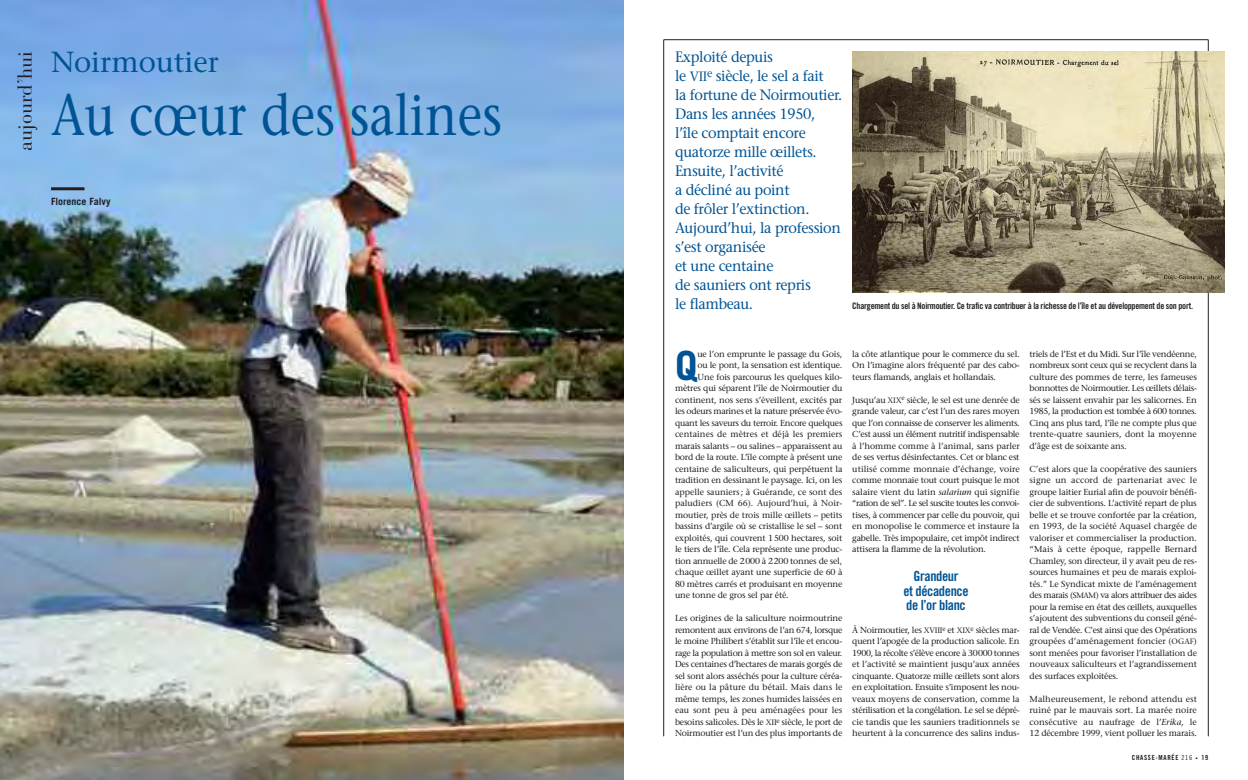
<style>
.page{position:relative;width:1248px;height:780px;background:#fff}
.page>*{position:absolute;margin:0;border:0;box-sizing:border-box;transform-origin:0 0}
.t1{font:58px "Stone Serif";color:#005495;scale:.85 1}
.t2{font:700 40.3px "Trade Gothic";color:#005495}
.t3{font:29px "Stone Serif";color:#005495}
.t4{font:20px "Bauer Bodoni";color:#231f20}
.t5{font:15px/19px "Stone Serif";letter-spacing:-.025em;color:#005495;scale:.96 1}
.t6{font:14px/14.2px "Trade Gothic Bold Cond Twenty";letter-spacing:-.025em;color:#005495;text-align:center}
.t7{font:700 10px "Trade Gothic";color:#231f20}
.t8{font:9px "Trade Gothic Bold Cond Twenty";letter-spacing:-.025em;color:#231f20}
.t9{font:8.7px/11.5px "Stone Serif";letter-spacing:-.02em;color:#231f20;text-align:justify}
.t10{font:8.7px "Stone Serif";letter-spacing:.005em;color:#231f20}
.t11{font:8.7px "Stone Serif";letter-spacing:-.04em;color:#231f20}
.t12{font:8.7px "Stone Serif";color:#231f20}
.t13{font:7px "Trade Gothic Bold Cond Twenty";letter-spacing:.1em;color:#231f20}
.s1{font-size:13.5px}
.s2{font-size:7.8px}
.s3{font-style:italic}
.s4{font-family:"Trade Gothic Cond Eighteen"}
.s5{font-family:"Stone Serif";font-weight:600;font-size:5px}
</style>
<div class="page">
<img style="left:0;top:0;width:623px;height:780px">
<hr style="left:663px;top:40px;width:1px;height:696px;background:#231f20">
<hr style="left:1207px;top:40px;width:1px;height:696px;background:#231f20">
<hr style="left:663px;top:40px;width:545px;height:1px;background:#231f20">
<hr style="left:51px;top:187px;width:33px;height:3px;background:#231f20">
<img style="left:852px;top:51px;width:372px;height:241px">
<h3 class="t4" style="left:18px;top:151px;width:101px;rotate:-90deg">aujourd’hui</h3>
<h3 class="t3" style="left:51px;top:51px;width:169px">Noirmoutier</h3>
<h1 class="t1" style="left:51px;top:92px;width:532px">Au cœur des salines</h1>
<p class="t7" style="left:51px;top:197px;width:61px">Florence Falvy</p>
<p class="t5" style="left:675px;top:49px;width:176px">Exploité depuis<br>le <span class="s1">VII</span><sup>e</sup> siècle, le sel a fait<br>la fortune de Noirmoutier.<br>Dans les années 1950,<br>l’île comptait encore quatorze mille œillets.<br>Ensuite, l’activité<br>a décliné au point<br>de frôler l’extinction.<br>Aujourd’hui, la profession s’est organisée<br>et une centaine<br>de sauniers ont repris<br>le flambeau.</p>
<p class="t8" style="left:852px;top:302px;width:342px">Chargement du sel à Noirmoutier. Ce trafic va contribuer à la richesse de l’île et au développement de son port.</p>
<h2 class="t2" style="left:675px;top:350px;width:24px">Q</h2>
<p class="t9" style="left:697px;top:349px;width:146px">ue l’on emprunte le passage du Gois,</p>
<p class="t9" style="left:697px;top:360px;width:146px">ou le pont, la sensation est identique.</p>
<p class="t9" style="left:697px;top:372px;width:146px">Une fois parcourus les quelques kilo-</p>
<p class="t9" style="left:675px;top:383px;width:169px">mètres qui séparent l’île de Noirmoutier du</p>
<p class="t9" style="left:675px;top:395px;width:169px">continent, nos sens s’éveillent, excités par</p>
<p class="t11" style="left:675px;top:407px;width:169px">les odeurs marines et la nature préservée évo-</p>
<p class="t9" style="left:675px;top:418px;width:169px">quant les saveurs du terroir. Encore quelques</p>
<p class="t10" style="left:675px;top:430px;width:169px">centaines de mètres et déjà les premiers</p>
<p class="t9" style="left:675px;top:441px;width:169px">marais salants – ou salines – apparaissent au</p>
<p class="t9" style="left:675px;top:452px;width:169px">bord de la route. L’île compte à présent une</p>
<p class="t9" style="left:675px;top:464px;width:169px">centaine de saliculteurs, qui perpétuent la</p>
<p class="t9" style="left:675px;top:475px;width:169px">tradition en dessinant le paysage. Ici, on les</p>
<p class="t12" style="left:675px;top:488px;width:169px">appelle sauniers ; à Guérande, ce sont des</p>
<p class="t10" style="left:675px;top:499px;width:169px">paludiers (CM 66). Aujourd’hui, à Noir-</p>
<p class="t9" style="left:675px;top:510px;width:169px">moutier, près de trois mille œillets – petits</p>
<p class="t9" style="left:675px;top:521px;width:169px">bassins d’argile où se cristallise le sel – sont</p>
<p class="t9" style="left:675px;top:533px;width:169px">exploités, qui couvrent 1500 hectares, soit</p>
<p class="t9" style="left:675px;top:544px;width:169px">le tiers de l’île. Cela représente une produc-</p>
<p class="t9" style="left:675px;top:556px;width:169px">tion annuelle de 2000 à 2200 tonnes de sel,</p>
<p class="t9" style="left:675px;top:567px;width:169px">chaque œillet ayant une superficie de 60 à</p>
<p class="t9" style="left:675px;top:579px;width:169px">80 mètres carrés et produisant en moyenne</p>
<p class="t9" style="left:675px;top:590px;width:115px">une tonne de gros sel par été.</p>
<p class="t9" style="left:675px;top:613px;width:169px">Les origines de la saliculture noirmoutrine remontent aux environs de l’an 674, lorsque le moine Philibert s’établit sur l’île et encou&shy;rage la population à mettre son sol en valeur.<br>Des centaines d’hectares de marais gorgés de sel sont alors asséchés pour la culture céréa&shy;lière ou la pâture du bétail. Mais dans le même temps, les zones humides laissées en eau sont peu à peu aménagées pour les besoins salicoles. Dès le <span class="s2">XII</span><sup>e</sup> siècle, le port de Noirmoutier est l’un des plus importants de</p>
<p class="t9" style="left:852px;top:349px;width:169px">la côte atlantique pour le commerce du sel.<br>On l’imagine alors fréquenté par des cabo&shy;teurs flamands, anglais et hollandais.</p>
<p class="t9" style="left:852px;top:395px;width:169px">Jusqu’au <span class="s2">XIX</span><sup>e</sup> siècle, le sel est une denrée de grande valeur, car c’est l’un des rares moyen que l’on connaisse de conserver les aliments.<br>C’est aussi un élément nutritif indispensable à l’homme comme à l’animal, sans parler de ses vertus désinfectantes. Cet or blanc est utilisé comme monnaie d’échange, voire comme monnaie tout court puisque le mot salaire vient du latin <span class="s3">salarium</span> qui signifie “ration de sel”. Le sel suscite toutes les convoi&shy;tises, à commencer par celle du pouvoir, qui en monopolise le commerce et instaure la gabelle. Très impopulaire, cet impôt indirect attisera la flamme de la révolution.</p>
<h3 class="t6" style="left:903px;top:570px;width:67px">Grandeur<br>et décadence de l’or blanc</h3>
<p class="t9" style="left:852px;top:625px;width:169px">À Noirmoutier, les <span class="s2">XVIII</span><sup>e</sup> et <span class="s2">XIX</span><sup>e</sup> siècles mar&shy;quent l’apogée de la production salicole. En 1900, la récolte s’élève encore à 30000 tonnes et l’activité se maintient jusqu’aux années cinquante. Quatorze mille œillets sont alors en exploitation. Ensuite s’imposent les nou&shy;veaux moyens de conservation, comme la stérilisation et la congélation. Le sel se dépré&shy;cie tandis que les sauniers traditionnels se heurtent à la concurrence des salins indus-</p>
<p class="t9" style="left:1029px;top:349px;width:169px">triels de l’Est et du Midi. Sur l’île vendéenne, nombreux sont ceux qui se recyclent dans la culture des pommes de terre, les fameuses bonnottes de Noirmoutier. Les œillets délais&shy;sés se laissent envahir par les salicornes. En 1985, la production est tombée à 600 tonnes.<br>Cinq ans plus tard, l’île ne compte plus que trente-quatre sauniers, dont la moyenne d’âge est de soixante ans.</p>
<p class="t9" style="left:1029px;top:464px;width:169px">C’est alors que la coopérative des sauniers signe un accord de partenariat avec le groupe laitier Eurial afin de pouvoir bénéfi&shy;cier de subventions. L’activité repart de plus belle et se trouve confortée par la création, en 1993, de la société Aquasel chargée de valoriser et commercialiser la production. “Mais à cette époque, rappelle Bernard Chamley, son directeur, il y avait peu de res&shy;sources humaines et peu de marais exploi&shy;tés.” Le Syndicat mixte de l’aménagement des marais (<span class="s2">SMAM</span>) va alors attribuer des aides pour la remise en état des œillets, auxquelles s’ajoutent des subventions du conseil géné&shy;ral de Vendée. C’est ainsi que des Opérations groupées d’aménagement foncier (<span class="s2">OGAF</span>) sont menées pour favoriser l’installation de nouveaux saliculteurs et l’agrandissement des surfaces exploitées.</p>
<p class="t9" style="left:1029px;top:694px;width:169px">Malheureusement, le rebond attendu est ruiné par le mauvais sort. La marée noire consécutive au naufrage de l’<span class="s3">Erika,</span> le 12 décembre 1999, vient polluer les marais.</p>
<p class="t13" style="left:1131px;top:755px;width:78px">CHASSE-MARÉE <span class="s4">216</span> <span class="s5">•</span> 19</p>
</div>
